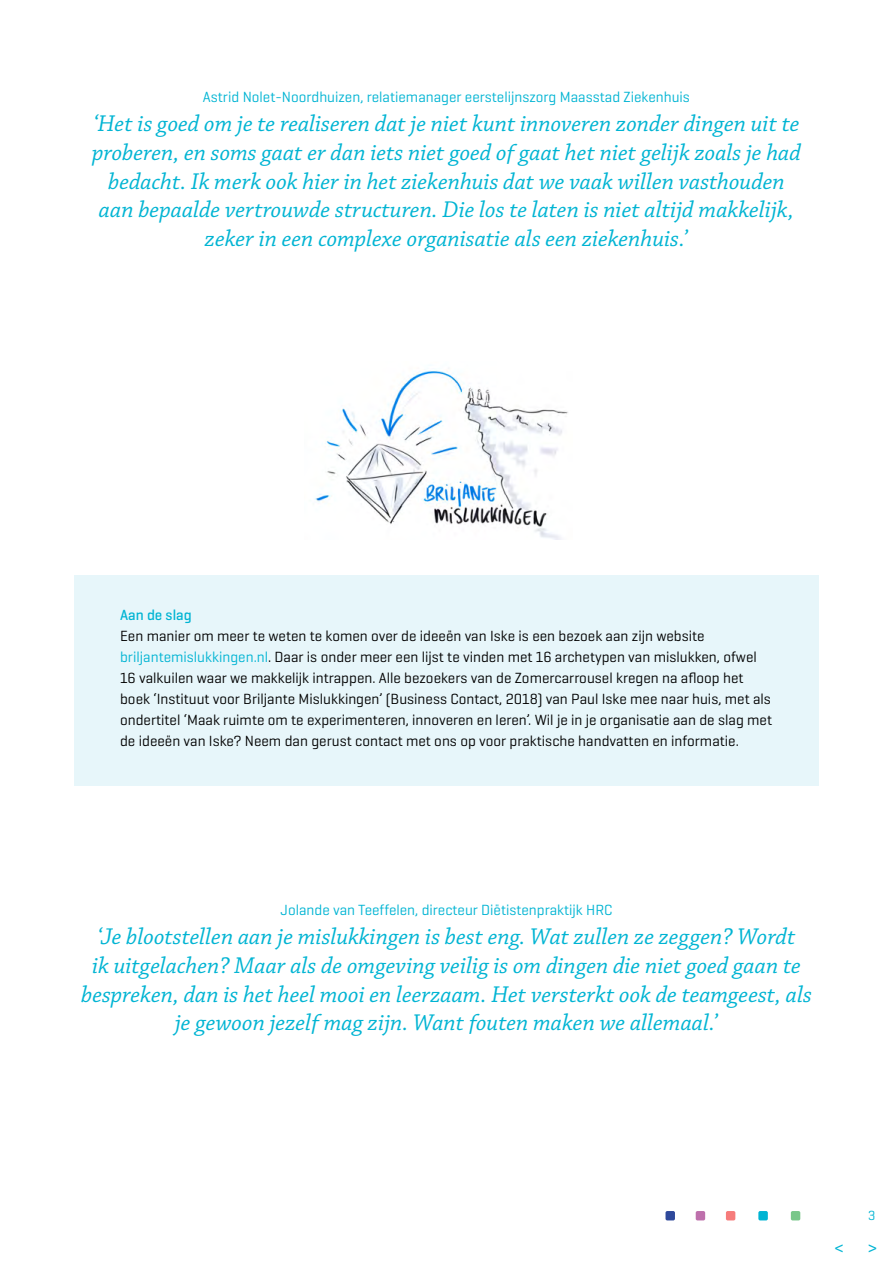
<style>
.page{position:relative;width:893px;height:1263px;background:#fff}
.page>*{position:absolute;margin:0;border:0;box-sizing:border-box;transform-origin:0 0}
.t1{font:italic 24px/28.8px "Chaparral Pro";color:#00b4d3;text-align:center}
.t2{font:19.5px "Geogrotesque";color:#00b4d3}
.t3{font:15px/21px "Geogrotesque";color:#000}
.t4{font:15px "Geogrotesque";color:#00b4d3}
.t5{font:500 15px "Geogrotesque";color:#00b4d3}
.t6{font:13.5px "Geogrotesque";color:#00b4d3}
.s1{color:#00b4d3}
</style>
<div class="page">
<div style="left:665px;top:1211px;width:10px;height:9px;background:#2f499b;border-radius:2px"></div>
<div style="left:696px;top:1211px;width:9px;height:9px;background:#be70ac;border-radius:2px"></div>
<div style="left:726px;top:1211px;width:9px;height:9px;background:#f67c7b;border-radius:2px"></div>
<div style="left:758px;top:1211px;width:10px;height:9px;background:#00b4d3;border-radius:2px"></div>
<div style="left:791px;top:1211px;width:9px;height:9px;background:#79c78a;border-radius:2px"></div>
<div style="left:74px;top:575px;width:745px;height:210px;background:#e7f6fa"></div>
<img style="left:314px;top:370px;width:254px;height:170px">
<p class="t4" style="left:203px;top:88px;width:489px">Astrid Nolet-Noordhuizen, relatiemanager eerstelijnszorg Maasstad Ziekenhuis</p>
<p class="t1" style="left:92px;top:110px;width:710px">‘Het is goed om je te realiseren dat je niet kunt innoveren zonder dingen uit te proberen, en soms gaat er dan iets niet goed of gaat het niet gelijk zoals je had bedacht. Ik merk ook hier in het ziekenhuis dat we vaak willen vasthouden aan bepaalde vertrouwde structuren. Die los te laten is niet altijd makkelijk, zeker in een complexe organisatie als een ziekenhuis.’</p>
<p class="t5" style="left:120px;top:606px;width:73px">Aan de slag</p>
<p class="t3" style="left:120px;top:625px;width:653px">Een manier om meer te weten te komen over de ideeën van Iske is een bezoek aan zijn website <span class="s1">briljantemislukkingen.nl</span>. Daar is onder meer een lijst te vinden met 16 archetypen van mislukken, ofwel 16 valkuilen waar we makkelijk intrappen. Alle bezoekers van de Zomercarrousel kregen na afloop het boek ‘Instituut voor Briljante Mislukkingen’ (Business Contact, 2018) van Paul Iske mee naar huis, met als ondertitel ‘Maak ruimte om te experimenteren, innoveren en leren’. Wil je in je organisatie aan de slag met de ideeën van Iske? Neem dan gerust contact met ons op voor praktische handvatten en informatie.</p>
<p class="t4" style="left:281px;top:901px;width:333px">Jolande van Teeffelen, directeur Diëtistenpraktijk HRC</p>
<p class="t1" style="left:81px;top:923px;width:732px">‘Je blootstellen aan je mislukkingen is best eng. Wat zullen ze zeggen? Wordt<br>ik uitgelachen? Maar als de omgeving veilig is om dingen die niet goed gaan te bespreken, dan is het heel mooi en leerzaam. Het versterkt ook de teamgeest, als je gewoon jezelf mag zijn. Want fouten maken we allemaal.’</p>
<p class="t6" style="left:868px;top:1207px;width:9px">3</p>
<p class="t2" style="left:834px;top:1236px;width:44px">&lt; &gt;</p>
</div>
